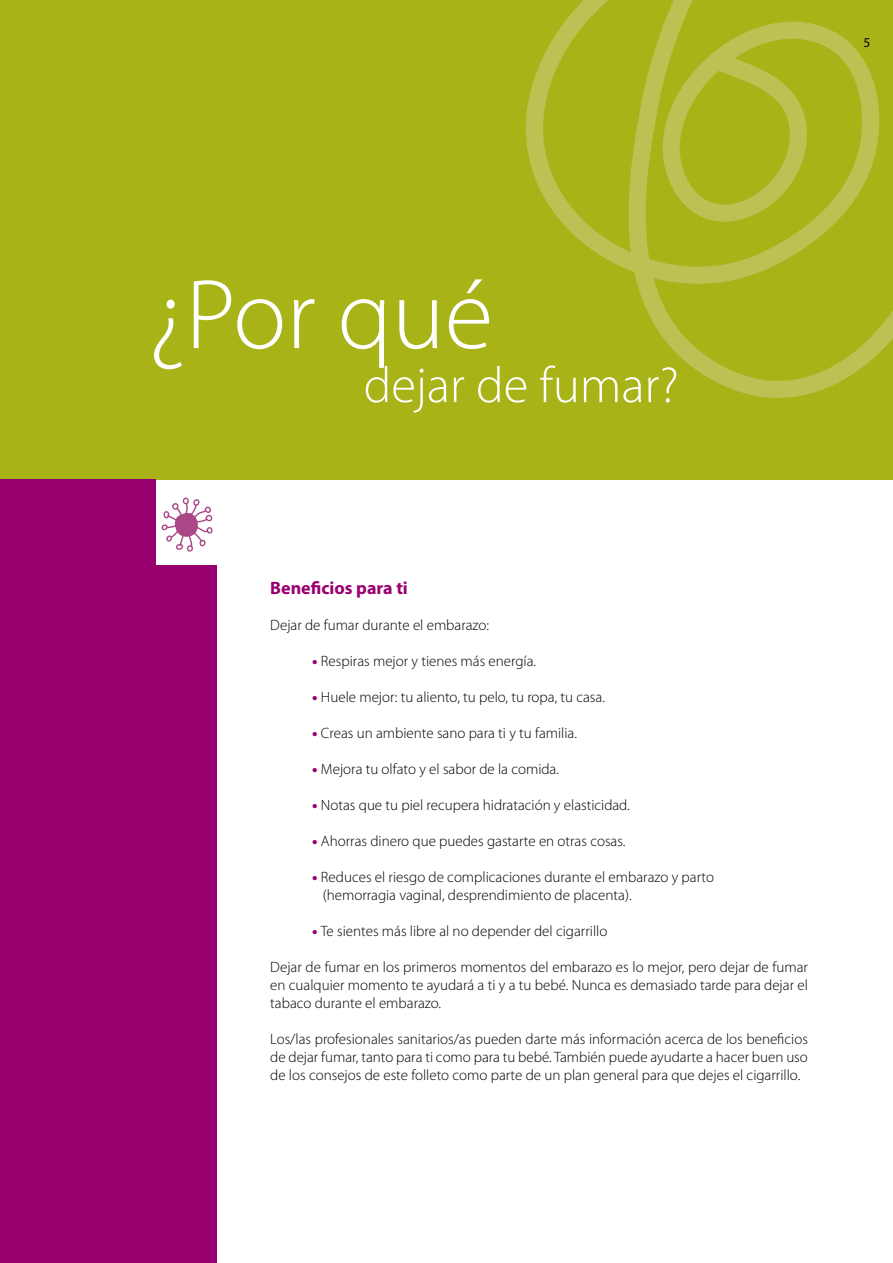
<style>
.page{position:relative;width:893px;height:1263px;background:#fff}
.page>*{position:absolute;margin:0;border:0;box-sizing:border-box;transform-origin:0 0}
.t1{font:300 99.9px "Myriad Pro";color:#fff}
.t2{font:300 50.85px "Myriad Pro";color:#fff}
.t3{font:700 18px "Myriad Pro";color:#98006f}
.t4{font:300 15px/18px "Myriad Pro";color:#000;text-align:justify}
.t5{font:13.5px "Myriad Pro";color:#000}
.s1{font-weight:900;color:#98006f}
</style>
<div class="page">
<img style="left:0;top:971px;width:1px;height:292px">
<div style="left:0;top:0;width:893px;height:479px;background:#a8b318"></div>
<div style="left:1px;top:566px;width:216px;height:697px;background:#98006f"></div>
<div style="left:0;top:479px;width:155px;height:400px;background:#98006f"></div>
<svg style="left:162px;top:497px;width:51px;height:55px"></svg>
<svg style="left:526px;top:0;width:367px;height:398px"></svg>
<p class="t5" style="left:863px;top:35px;width:8px">5</p>
<h1 class="t1" style="left:148px;top:260px;width:347px">¿Por qué</h1>
<h2 class="t2" style="left:364px;top:357px;width:317px">dejar de fumar?</h2>
<p class="t3" style="left:270px;top:578px;width:139px">Beneficios para ti</p>
<p class="t4" style="left:270px;top:616px;width:220px">Dejar de fumar durante el embarazo:</p>
<p class="t4" style="left:312px;top:652px;width:225px"><span class="s1">•</span> Respiras mejor y tienes más energía.</p>
<p class="t4" style="left:312px;top:688px;width:294px"><span class="s1">•</span> Huele mejor: tu aliento, tu pelo, tu ropa, tu casa.</p>
<p class="t4" style="left:312px;top:724px;width:266px"><span class="s1">•</span> Creas un ambiente sano para ti y tu familia.</p>
<p class="t4" style="left:312px;top:760px;width:248px"><span class="s1">•</span> Mejora tu olfato y el sabor de la comida.</p>
<p class="t4" style="left:312px;top:796px;width:319px"><span class="s1">•</span> Notas que tu piel recupera hidratación y elasticidad.</p>
<p class="t4" style="left:312px;top:832px;width:315px"><span class="s1">•</span> Ahorras dinero que puedes gastarte en otras cosas.</p>
<p class="t4" style="left:323px;top:868px;width:393px;text-indent:-10px"><span class="s1">•</span> Reduces el riesgo de complicaciones durante el embarazo y parto (hemorragia vaginal, desprendimiento de placenta).</p>
<p class="t4" style="left:312px;top:922px;width:297px"><span class="s1">•</span> Te sientes más libre al no depender del cigarrillo</p>
<p class="t4" style="left:270px;top:958px;width:539px">Dejar de fumar en los primeros momentos del embarazo es lo mejor, pero dejar de fumar en cualquier momento te ayudará a ti y a tu bebé. Nunca es demasiado tarde para dejar el tabaco durante el embarazo.</p>
<p class="t4" style="left:270px;top:1030px;width:539px">Los/las profesionales sanitarios/as pueden darte más información acerca de los beneficios de dejar fumar, tanto para ti como para tu bebé. También puede ayudarte a hacer buen uso de los consejos de este folleto como parte de un plan general para que dejes el cigarrillo.</p>
</div>
